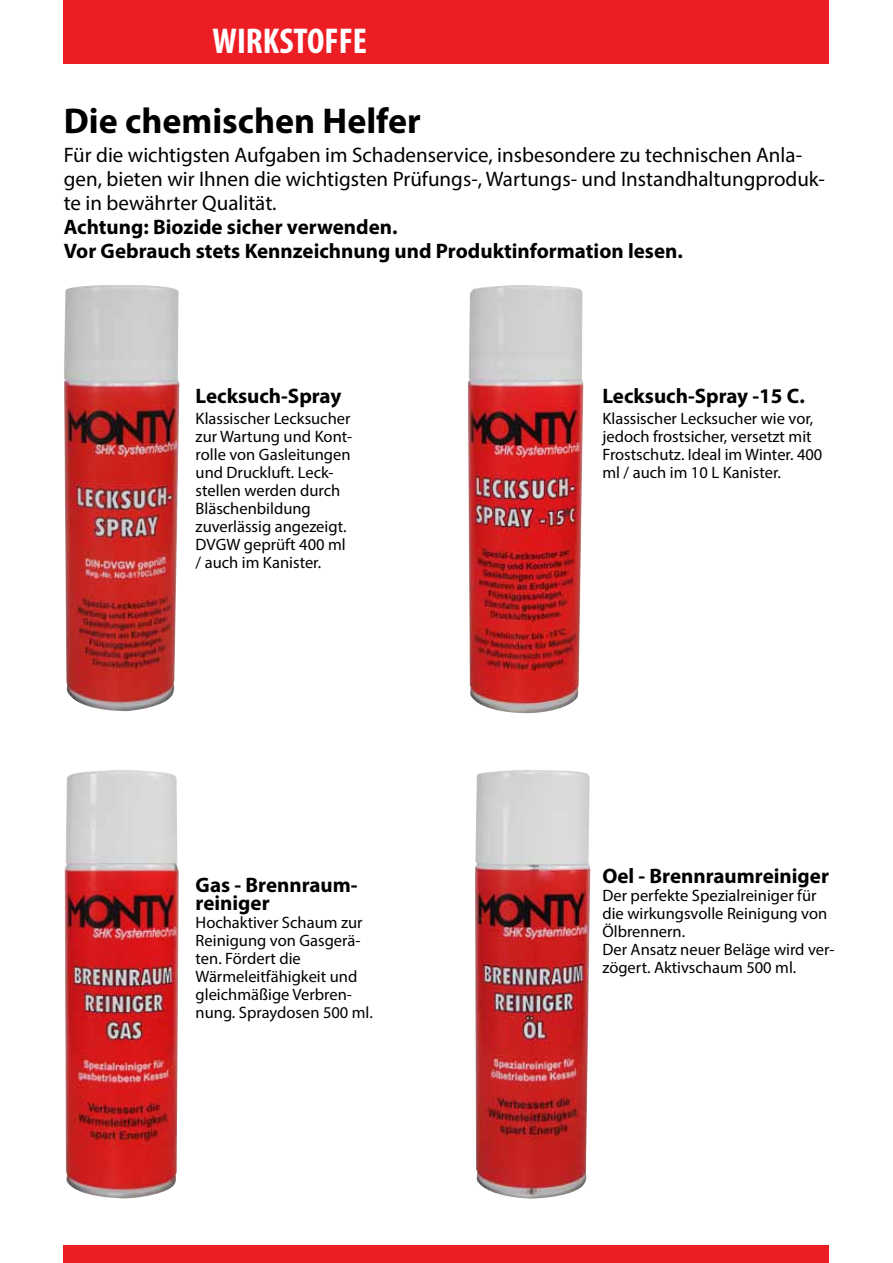
<style>
.page{position:relative;width:893px;height:1263px;background:#fff}
.page>*{position:absolute;margin:0;border:0;box-sizing:border-box;transform-origin:0 0}
.t1{font:700 36px "Myriad Pro";color:#000}
.t2{font:700 condensed 36px "Myriad Pro";color:#fff}
.t3{font:21px/24px "Myriad Pro";color:#000}
.t4{font:700 21px/24px "Myriad Pro";color:#000}
.t5{font:16.5px/18px "Myriad Pro";color:#000}
</style>
<div class="page">
<img style="left:64px;top:285px;width:115px;height:426px">
<img style="left:468px;top:285px;width:115px;height:428px">
<img style="left:65px;top:770px;width:114px;height:429px">
<img style="left:475px;top:770px;width:115px;height:428px">
<div style="left:64px;top:0;width:765px;height:64px;background:#ed1d24"></div>
<div style="left:64px;top:1246px;width:765px;height:17px;background:#ed1d24"></div>
<h1 class="t2" style="left:213px;top:18px;width:156px">WIRKSTOFFE</h1>
<h1 class="t1" style="left:64px;top:98px;width:359px">Die chemischen Helfer</h1>
<p class="t3" style="left:64px;top:142px;width:763px">Für die wichtigsten Aufgaben im Schadenservice, insbesondere zu technischen Anla&shy;gen, bieten wir Ihnen die wichtigsten Prüfungs-, Wartungs- und Instandhaltungproduk&shy;te in bewährter Qualität.</p>
<p class="t4" style="left:64px;top:214px;width:621px">Achtung: Biozide sicher verwenden.<br>Vor Gebrauch stets Kennzeichnung und Produktinformation lesen.</p>
<p class="t4" style="left:196px;top:383px;width:147px">Lecksuch-Spray</p>
<p class="t5" style="left:196px;top:409px;width:158px">Klassischer Lecksucher zur Wartung und Kont&shy;rolle von Gasleitungen und Druckluft. Leck&shy;stellen werden durch<br>Bläschenbildung zuverlässig angezeigt.<br>DVGW geprüft 400 ml / auch im Kanister.</p>
<p class="t4" style="left:196px;top:875px;width:164px;line-height:18px">Gas - Brennraum&shy;reiniger</p>
<p class="t5" style="left:196px;top:913px;width:179px">Hochaktiver Schaum zur<br>Reinigung von Gasgerä&shy;ten. Fördert die<br>Wärmeleitfähigkeit und gleichmäßige Verbren&shy;nung. Spraydosen 500 ml.</p>
<p class="t4" style="left:602px;top:383px;width:204px">Lecksuch-Spray -15 C.</p>
<p class="t5" style="left:602px;top:409px;width:221px">Klassischer Lecksucher wie vor, jedoch frostsicher, versetzt mit<br>Frostschutz. Ideal im Winter. 400 ml / auch im 10 L Kanister.</p>
<p class="t4" style="left:602px;top:863px;width:228px">Oel - Brennraumreiniger</p>
<p class="t5" style="left:602px;top:886px;width:234px">Der perfekte Spezialreiniger für die wirkungsvolle Reinigung von<br>Ölbrennern.<br>Der Ansatz neuer Beläge wird ver&shy;zögert. Aktivschaum 500 ml.</p>
</div>
